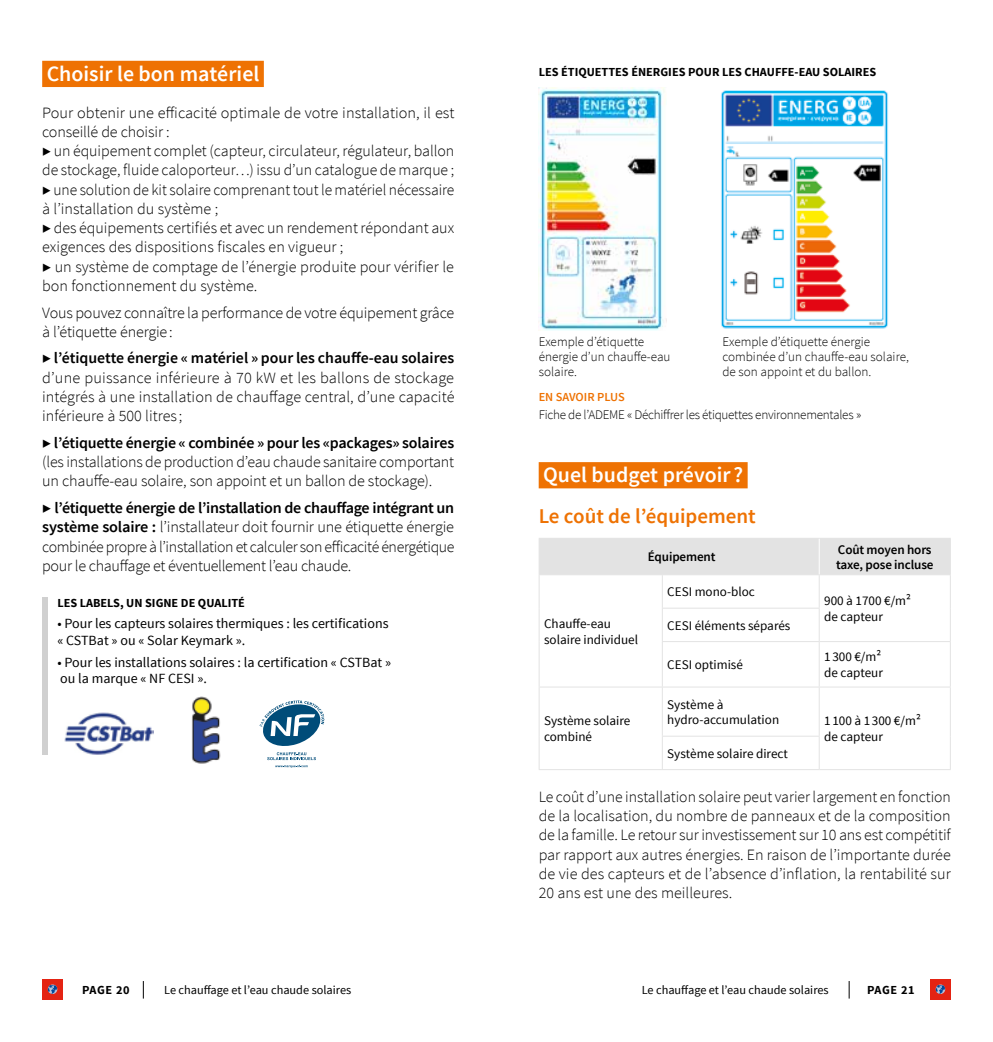
<style>
.page{position:relative;width:993px;height:1042px;background:#fff}
.page>*{position:absolute;margin:0;border:0;box-sizing:border-box;transform-origin:0 0}
.t1{font:600 21.88px "Source Sans Pro";color:#fff}
.t2{font:600 21px "Source Sans Pro";color:#ee7203}
.t3{font:300 15.75px/19.2px "Source Sans Pro";color:#000;text-align:justify}
.t4{font:14px/16.6px "Source Sans Pro";color:#000}
.t5{font:13.12px/15.8px "Source Sans Pro";color:#000}
.t6{font:300 13.12px/14.9px "Source Sans Pro";color:#000}
.t7{font:300 13.12px "Source Sans Pro";letter-spacing:-.02em;color:#000}
.t8{font:600 13.12px/15.8px "Source Sans Pro";letter-spacing:-.01em;color:#000}
.t9{font:700 12.25px "Source Sans Pro";color:#000}
.t10{font:12.25px "Source Sans Pro";color:#000}
.t11{font:600 12.25px "Source Sans Pro";color:#ee7203}
.s1{font-weight:600}
</style>
<div class="page">
<svg style="left:143px;top:981px;width:1px;height:17px"></svg>
<div style="left:42px;top:979px;width:21px;height:21px;background:#e42313"></div>
<svg style="left:48px;top:984px;width:9px;height:10px"></svg>
<svg style="left:848px;top:981px;width:1px;height:17px"></svg>
<div style="left:929px;top:979px;width:21px;height:21px;background:#e42313"></div>
<svg style="left:935px;top:984px;width:9px;height:10px"></svg>
<div style="left:42px;top:61px;width:222px;height:26px;background:#ee7203"></div>
<div style="left:42px;top:597px;width:5px;height:158px;background:#d0d0d0"></div>
<div style="left:538px;top:462px;width:209px;height:26px;background:#ee7203"></div>
<img style="left:721px;top:90px;width:167px;height:239px">
<img style="left:538px;top:87px;width:127px;height:243px">
<div style="left:539px;top:539px;width:410px;height:35px;background:#e3e3e3"></div>
<svg style="left:539px;top:575px;width:410px;height:194px"></svg>
<hr style="left:538px;top:574px;width:123px;height:1px;background:#e3e3e3">
<hr style="left:538px;top:686px;width:123px;height:1px;background:#e3e3e3">
<hr style="left:661px;top:574px;width:158px;height:1px;background:#e3e3e3">
<hr style="left:661px;top:575px;width:1px;height:33px;background:#e3e3e3">
<hr style="left:819px;top:574px;width:131px;height:1px;background:#e3e3e3">
<hr style="left:661px;top:608px;width:158px;height:1px;background:#e3e3e3">
<hr style="left:661px;top:608px;width:1px;height:33px;background:#e3e3e3">
<hr style="left:661px;top:642px;width:1px;height:44px;background:#e3e3e3">
<hr style="left:661px;top:686px;width:158px;height:1px;background:#e3e3e3">
<hr style="left:661px;top:687px;width:1px;height:49px;background:#e3e3e3">
<hr style="left:819px;top:686px;width:131px;height:1px;background:#e3e3e3">
<hr style="left:661px;top:736px;width:1px;height:33px;background:#e3e3e3">
<hr style="left:538px;top:538px;width:124px;height:1px;background:#e3e3e3">
<hr style="left:538px;top:539px;width:1px;height:35px;background:#e3e3e3">
<hr style="left:662px;top:538px;width:157px;height:1px;background:#e3e3e3">
<hr style="left:538px;top:575px;width:1px;height:33px;background:#e3e3e3">
<hr style="left:538px;top:608px;width:1px;height:33px;background:#e3e3e3">
<hr style="left:538px;top:641px;width:1px;height:45px;background:#e3e3e3">
<hr style="left:538px;top:687px;width:1px;height:49px;background:#e3e3e3">
<hr style="left:538px;top:736px;width:1px;height:33px;background:#e3e3e3">
<hr style="left:538px;top:769px;width:123px;height:1px;background:#e3e3e3">
<hr style="left:819px;top:538px;width:131px;height:1px;background:#e3e3e3">
<hr style="left:949px;top:539px;width:1px;height:35px;background:#e3e3e3">
<hr style="left:818px;top:575px;width:1px;height:33px;background:#e3e3e3">
<hr style="left:949px;top:575px;width:1px;height:33px;background:#e3e3e3">
<hr style="left:818px;top:608px;width:1px;height:33px;background:#e3e3e3">
<hr style="left:949px;top:608px;width:1px;height:33px;background:#e3e3e3">
<hr style="left:661px;top:641px;width:158px;height:1px;background:#e3e3e3">
<hr style="left:819px;top:641px;width:131px;height:1px;background:#e3e3e3">
<hr style="left:818px;top:642px;width:1px;height:44px;background:#e3e3e3">
<hr style="left:949px;top:642px;width:1px;height:44px;background:#e3e3e3">
<hr style="left:818px;top:687px;width:1px;height:49px;background:#e3e3e3">
<hr style="left:949px;top:687px;width:1px;height:49px;background:#e3e3e3">
<hr style="left:661px;top:736px;width:158px;height:1px;background:#e3e3e3">
<hr style="left:818px;top:736px;width:1px;height:33px;background:#e3e3e3">
<hr style="left:949px;top:736px;width:1px;height:33px;background:#e3e3e3">
<hr style="left:661px;top:769px;width:158px;height:1px;background:#e3e3e3">
<hr style="left:819px;top:769px;width:131px;height:1px;background:#e3e3e3">
<hr style="left:818px;top:539px;width:1px;height:35px;background:#fff">
<img style="left:64px;top:712px;width:90px;height:43px">
<img style="left:192px;top:696px;width:29px;height:68px">
<svg style="left:259px;top:700px;width:65px;height:68px"></svg>
<h1 class="t1" style="left:47px;top:60px;width:214px">Choisir le bon matériel</h1>
<p class="t3" style="left:42px;top:103px;width:413px;text-align:left">Pour obtenir une efficacité optimale de votre installation, il est conseillé de choisir :<br>▶ un équipement complet (capteur, circulateur, régulateur, ballon de stockage, fluide caloporteur…) issu d’un catalogue de marque ; ▶ une solution de kit solaire comprenant tout le matériel nécessaire à l’installation du système ;<br>▶ des équipements certifiés et avec un rendement répondant aux exigences des dispositions fiscales en vigueur ;<br>▶ un système de comptage de l’énergie produite pour vérifier le bon fonctionnement du système.</p>
<p class="t3" style="left:42px;top:303px;width:413px">Vous pouvez connaître la performance de votre équipement grâce à l’étiquette énergie:</p>
<p class="t3" style="left:42px;top:349px;width:413px">▶ <span class="s1">l’étiquette énergie « matériel » pour les chauffe-eau solaires </span>d’une puissance inférieure à 70 kW et les ballons de stockage intégrés à une installation de chauffage central, d’une capacité inférieure à 500 litres ;</p>
<p class="t3" style="left:42px;top:433px;width:413px">▶ <span class="s1">l’étiquette énergie « combinée » pour les «packages» solaires </span>(les installations de production d’eau chaude sanitaire comportant un chauffe-eau solaire, son appoint et un ballon de stockage).</p>
<p class="t3" style="left:42px;top:498px;width:414px">▶ <span class="s1">l’étiquette énergie de l’installation de chauffage intégrant un système solaire :</span> l’installateur doit fournir une étiquette énergie combinée propre à l’installation et calculer son efficacité énergétique pour le chauffage et éventuellement l’eau chaude.</p>
<p class="t9" style="left:57px;top:595px;width:189px">LES LABELS, UN SIGNE DE QUALITÉ</p>
<p class="t4" style="left:57px;top:616px;width:332px">• Pour les capteurs solaires thermiques : les certifications « CSTBat » ou « Solar Keymark ».</p>
<p class="t4" style="left:57px;top:654px;width:335px">• Pour les installations solaires : la certification « CSTBat » ou la marque « NF CESI ».</p>
<p class="t9" style="left:538px;top:64px;width:339px">LES ÉTIQUETTES ÉNERGIES POUR LES CHAUFFE-EAU SOLAIRES</p>
<p class="t6" style="left:538px;top:334px;width:133px">Exemple d’étiquette énergie d’un chauffe-eau solaire.</p>
<p class="t11" style="left:538px;top:389px;width:88px">EN SAVOIR PLUS</p>
<p class="t7" style="left:538px;top:406px;width:324px">Fiche de l’ADEME « Déchiffrer les étiquettes environnementales »</p>
<p class="t6" style="left:722px;top:334px;width:188px">Exemple d’étiquette énergie combinée d’un chauffe-eau solaire, de son appoint et du ballon.</p>
<h1 class="t1" style="left:543px;top:461px;width:201px">Quel budget prévoir ?</h1>
<h2 class="t2" style="left:538px;top:503px;width:218px">Le coût de l’équipement</h2>
<p class="t8" style="left:647px;top:549px;width:69px">Équipement</p>
<p class="t8" style="left:835px;top:542px;width:99px">Coût moyen hors taxe, pose incluse</p>
<p class="t5" style="left:544px;top:616px;width:95px">Chauffe-eau solaire individuel</p>
<p class="t5" style="left:544px;top:713px;width:88px">Système solaire combiné</p>
<p class="t5" style="left:667px;top:584px;width:89px">CESI mono-bloc</p>
<p class="t5" style="left:823px;top:593px;width:88px">900 à 1700 €/m² de capteur</p>
<p class="t5" style="left:667px;top:618px;width:125px">CESI éléments séparés</p>
<p class="t5" style="left:667px;top:657px;width:77px">CESI optimisé</p>
<p class="t5" style="left:823px;top:649px;width:60px">1 300 €/m² de capteur</p>
<p class="t5" style="left:667px;top:696px;width:113px">Système à hydro-accumulation</p>
<p class="t5" style="left:823px;top:713px;width:98px">1 100 à 1 300 €/m² de capteur</p>
<p class="t5" style="left:667px;top:746px;width:122px">Système solaire direct</p>
<p class="t3" style="left:538px;top:787px;width:413px">Le coût d’une installation solaire peut varier largement en fonction de la localisation, du nombre de panneaux et de la composition de la famille. Le retour sur investissement sur 10 ans est compétitif par rapport aux autres énergies. En raison de l’importante durée de vie des capteurs et de l’absence d’inflation, la rentabilité sur 20 ans est une des meilleures.</p>
<p class="t9" style="left:82px;top:981px;width:49px">PAGE 20</p>
<p class="t10" style="left:164px;top:982px;width:188px">Le chauffage et l’eau chaude solaires</p>
<p class="t10" style="left:641px;top:982px;width:188px">Le chauffage et l’eau chaude solaires</p>
<p class="t9" style="left:866px;top:981px;width:49px">PAGE 21</p>
</div>
